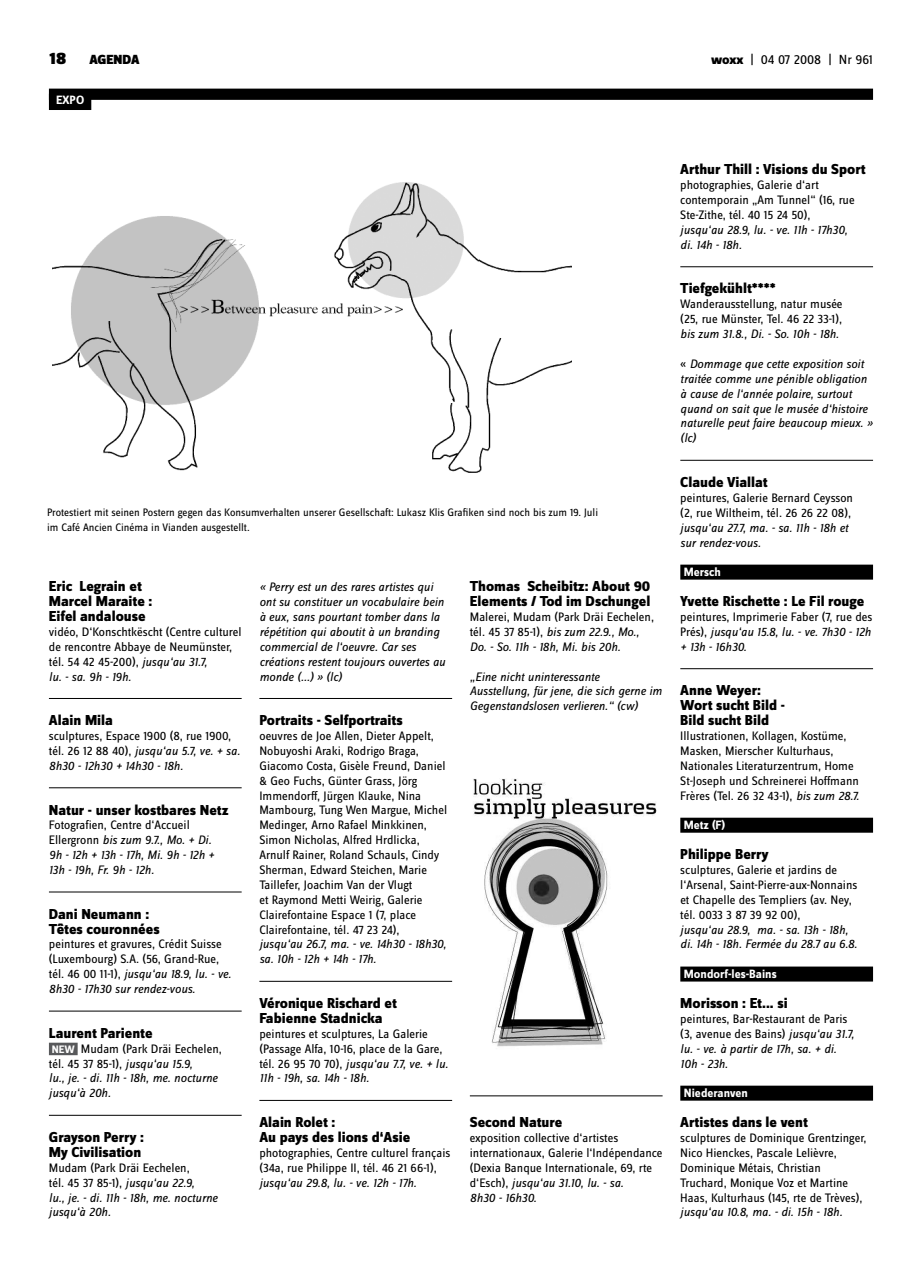
<style>
.page{position:relative;width:922px;height:1276px;background:#fff}
.page>*{position:absolute;margin:0;border:0;box-sizing:border-box;transform-origin:0 0}
.t1{font:900 17.5px "Zine Sans Dis";color:#000}
.t2{font:800 15px/14.9px "Zine Sans Dis";color:#000}
.t3{font:13.75px "Zine Sans Dis";color:#000}
.t4{font:900 13.75px "Zine Sans Dis";color:#000}
.t5{font:12.75px/14.9px "Zine Sans Dis";color:#000}
.t6{font:italic 12.75px/14.9px "Zine Sans Dis";color:#000}
.t7{font:700 12.5px "Zine Sans Dis";color:#fff}
.t8{font:11.25px/14.9px "Zine Sans Dis";color:#000}
.s1{font-weight:800}
.s2{font-style:italic}
.s3{font-style:normal}
.s4{font-weight:700;font-style:normal;font-size:11.25px;color:#fff}
</style>
<div class="page">
<hr style="left:49px;top:698px;width:192px;height:1px;background:#000">
<hr style="left:49px;top:787px;width:192px;height:1px;background:#000">
<hr style="left:49px;top:892px;width:192px;height:1px;background:#000">
<hr style="left:49px;top:1011px;width:192px;height:1px;background:#000">
<div style="left:49px;top:1042px;width:29px;height:13px;background:#58595b"></div>
<hr style="left:49px;top:1115px;width:192px;height:1px;background:#000">
<hr style="left:259px;top:698px;width:193px;height:1px;background:#000">
<hr style="left:259px;top:981px;width:193px;height:1px;background:#000">
<hr style="left:259px;top:1100px;width:193px;height:1px;background:#000">
<hr style="left:469px;top:1095px;width:193px;height:1px;background:#000">
<hr style="left:680px;top:266px;width:192px;height:1px;background:#000">
<hr style="left:680px;top:460px;width:192px;height:1px;background:#000">
<div style="left:680px;top:564px;width:192px;height:15px;background:#000"></div>
<hr style="left:680px;top:668px;width:192px;height:1px;background:#000">
<div style="left:680px;top:817px;width:192px;height:15px;background:#000"></div>
<div style="left:680px;top:966px;width:192px;height:15px;background:#000"></div>
<div style="left:680px;top:1085px;width:192px;height:15px;background:#000"></div>
<div style="left:49px;top:89px;width:823px;height:11px;background:#000"></div>
<div style="left:49px;top:94px;width:42px;height:16px;background:#000"></div>
<img style="left:473px;top:779px;width:184px;height:268px">
<img style="left:52px;top:182px;width:519px;height:291px">
<h1 class="t1" style="left:50px;top:49px;width:18px">18</h1>
<p class="t4" style="left:89px;top:53px;width:52px">AGENDA</p>
<p class="t3" style="left:711px;top:53px;width:163px"><span class="s1">woxx</span> | 04 07 2008 | Nr 961</p>
<p class="t7" style="left:56px;top:93px;width:30px">EXPO</p>
<p class="t8" style="left:47px;top:506px;width:552px">Protestiert mit seinen Postern gegen das Konsumverhalten unserer Gesellschaft: Lukasz Klis Grafiken sind noch bis zum 19. Juli im Café Ancien Cinéma in Vianden ausgestellt.</p>
<p class="t2" style="left:49px;top:580px;width:105px">Eric Legrain et<br>Marcel Maraite :<br>Eifel andalouse</p>
<p class="t5" style="left:49px;top:625px;width:194px">vidéo, D‘Konschtkëscht (Centre culturel de rencontre Abbaye de Neumünster, tél. 54 42 45-200), <span class="s2">jusqu‘au 31.7,<br>lu. - sa. 9h - 19h.</span></p>
<p class="t2" style="left:49px;top:713px;width:66px">Alain Mila</p>
<p class="t5" style="left:49px;top:729px;width:193px">sculptures, Espace 1900 (8, rue 1900, tél. 26 12 88 40), <span class="s2">jusqu‘au 5.7, ve. + sa.<br>8h30 - 12h30 + 14h30 - 18h.</span></p>
<p class="t2" style="left:49px;top:803px;width:181px">Natur - unser kostbares Netz</p>
<p class="t6" style="left:49px;top:818px;width:167px"><span class="s3">Fotografien, Centre d‘Accueil<br>Ellergronn</span> bis zum 9.7., Mo. + Di.<br>9h - 12h + 13h - 17h, Mi. 9h - 12h +<br>13h - 19h, Fr. 9h - 12h.</p>
<p class="t2" style="left:49px;top:907px;width:112px">Dani Neumann :<br>Têtes couronnées</p>
<p class="t5" style="left:49px;top:937px;width:184px">peintures et gravures, Crédit Suisse (Luxembourg) S.A. (56, Grand-Rue, tél. 46 00 11-1), <span class="s2">jusqu‘au 18.9, lu. - ve.<br>8h30 - 17h30 sur rendez-vous.</span></p>
<p class="t2" style="left:49px;top:1026px;width:105px">Laurent Pariente</p>
<p class="t6" style="left:49px;top:1041px;width:174px"><span class="s4">NEW</span> <span class="s3">Mudam (Park Dräi Eechelen, tél. 45 37 85-1),</span> jusqu‘au 15.9,<br>lu., je. - di. 11h - 18h, me. nocturne jusqu‘à 20h.</p>
<p class="t2" style="left:49px;top:1130px;width:97px">Grayson Perry :<br>My Civilisation</p>
<p class="t6" style="left:49px;top:1160px;width:170px"><span class="s3">Mudam (Park Dräi Eechelen,<br>tél. 45 37 85-1),</span> jusqu‘au 22.9,<br>lu., je. - di. 11h - 18h, me. nocturne jusqu‘à 20h.</p>
<p class="t6" style="left:259px;top:580px;width:187px">« Perry est un des rares artistes qui ont su constituer un vocabulaire bein à eux, sans pourtant tomber dans la répétition qui aboutit à un branding commercial de l‘oeuvre. Car ses créations restent toujours ouvertes au monde (...) » (lc)</p>
<p class="t2" style="left:259px;top:713px;width:145px">Portraits - Selfportraits</p>
<p class="t5" style="left:259px;top:729px;width:189px">oeuvres de Joe Allen, Dieter Appelt, Nobuyoshi Araki, Rodrigo Braga, Giacomo Costa, Gisèle Freund, Daniel &amp; Geo Fuchs, Günter Grass, Jörg Immendorff, Jürgen Klauke, Nina Mambourg, Tung Wen Margue, Michel Medinger, Arno Rafael Minkkinen, Simon Nicholas, Alfred Hrdlicka, Arnulf Rainer, Roland Schauls, Cindy Sherman, Edward Steichen, Marie Taillefer, Joachim Van der Vlugt<br>et Raymond Metti Weirig, Galerie Clairefontaine Espace 1 (7, place Clairefontaine, tél. 47 23 24),</p>
<p class="t6" style="left:259px;top:937px;width:188px">jusqu‘au 26.7, ma. - ve. 14h30 - 18h30, sa. 10h - 12h + 14h - 17h.</p>
<p class="t2" style="left:259px;top:996px;width:139px">Véronique Rischard et<br>Fabienne Stadnicka</p>
<p class="t5" style="left:259px;top:1027px;width:190px">peintures et sculptures, La Galerie (Passage Alfa, 10-16, place de la Gare, tél. 26 95 70 70), <span class="s2">jusqu‘au 7.7, ve. + lu.<br>11h - 19h, sa. 14h - 18h.</span></p>
<p class="t2" style="left:259px;top:1115px;width:152px">Alain Rolet :<br>Au pays des lions d‘Asie</p>
<p class="t5" style="left:259px;top:1146px;width:192px">photographies, Centre culturel français (34a, rue Philippe II, tél. 46 21 66-1),</p>
<p class="t6" style="left:259px;top:1175px;width:159px">jusqu‘au 29.8, lu. - ve. 12h - 17h.</p>
<p class="t2" style="left:469px;top:580px;width:182px">Thomas Scheibitz: About 90<br>Elements / Tod im Dschungel</p>
<p class="t5" style="left:469px;top:610px;width:186px">Malerei, Mudam (Park Dräi Eechelen, tél. 45 37 85-1), <span class="s2">bis zum 22.9., Mo.,<br>Do. - So. 11h - 18h, Mi. bis 20h.</span></p>
<p class="t6" style="left:469px;top:669px;width:194px">„Eine nicht uninteressante<br>Ausstellung, für jene, die sich gerne im<br>Gegenstandslosen verlieren.“ (cw)</p>
<p class="t2" style="left:469px;top:1115px;width:94px">Second Nature</p>
<p class="t5" style="left:469px;top:1131px;width:194px">exposition collective d‘artistes internationaux, Galerie l‘Indépendance (Dexia Banque Internationale, 69, rte d‘Esch), <span class="s2">jusqu‘au 31.10, lu. - sa.<br>8h30 - 16h30.</span></p>
<p class="t2" style="left:680px;top:163px;width:187px">Arthur Thill : Visions du Sport</p>
<p class="t5" style="left:680px;top:178px;width:176px">photographies, Galerie d‘art contemporain „Am Tunnel“ (16, rue<br>Ste-Zithe, tél. 40 15 24 50),</p>
<p class="t6" style="left:680px;top:222px;width:168px">jusqu‘au 28.9, lu. - ve. 11h - 17h30, di. 14h - 18h.</p>
<p class="t2" style="left:680px;top:282px;width:97px">Tiefgekühlt****</p>
<p class="t5" style="left:680px;top:297px;width:164px">Wanderausstellung, natur musée (25, rue Münster, Tel. 46 22 33-1),</p>
<p class="t6" style="left:680px;top:327px;width:160px">bis zum 31.8., Di. - So. 10h - 18h.</p>
<p class="t6" style="left:680px;top:356px;width:194px"><span class="s3">«</span> Dommage que cette exposition soit traitée comme une pénible obligation à cause de l‘année polaire, surtout quand on sait que le musée d‘histoire naturelle peut faire beaucoup mieux. » (lc)</p>
<p class="t2" style="left:680px;top:475px;width:89px">Claude Viallat</p>
<p class="t5" style="left:680px;top:491px;width:174px">peintures, Galerie Bernard Ceysson (2, rue Wiltheim, tél. 26 26 22 08),</p>
<p class="t6" style="left:680px;top:520px;width:169px">jusqu‘au 27.7, ma. - sa. 11h - 18h et sur rendez-vous.</p>
<p class="t7" style="left:683px;top:565px;width:38px">Mersch</p>
<p class="t2" style="left:680px;top:594px;width:185px">Yvette Rischette : Le Fil rouge</p>
<p class="t5" style="left:680px;top:610px;width:193px;text-align:justify">peintures, Imprimerie Faber (7, rue des Prés), <span class="s2">jusqu‘au 15.8, lu. - ve. 7h30 - 12h + 13h - 16h30.</span></p>
<p class="t2" style="left:680px;top:684px;width:106px">Anne Weyer:<br>Wort sucht Bild -<br>Bild sucht Bild</p>
<p class="t5" style="left:680px;top:729px;width:180px">Illustrationen, Kollagen, Kostüme, Masken, Mierscher Kulturhaus, Nationales Literaturzentrum, Home St-Joseph und Schreinerei Hoffmann Frères (Tel. 26 32 43-1), <span class="s2">bis zum 28.7.</span></p>
<p class="t7" style="left:683px;top:818px;width:43px">Metz (F)</p>
<p class="t2" style="left:680px;top:847px;width:90px">Philippe Berry</p>
<p class="t5" style="left:680px;top:863px;width:178px">sculptures, Galerie et jardins de l‘Arsenal, Saint-Pierre-aux-Nonnains et Chapelle des Templiers (av. Ney, tél. 0033 3 87 39 92 00),</p>
<p class="t6" style="left:680px;top:922px;width:178px">jusqu‘au 28.9, ma. - sa. 13h - 18h, di. 14h - 18h. Fermée du 28.7 au 6.8.</p>
<p class="t7" style="left:683px;top:967px;width:94px">Mondorf-les-Bains</p>
<p class="t2" style="left:680px;top:996px;width:109px">Morisson : Et... si</p>
<p class="t5" style="left:680px;top:1012px;width:175px">peintures, Bar-Restaurant de Paris (3, avenue des Bains) <span class="s2">jusqu‘au 31.7, lu. - ve. à partir de 17h, sa. + di.<br>10h - 23h.</span></p>
<p class="t7" style="left:683px;top:1086px;width:65px">Niederanven</p>
<p class="t2" style="left:680px;top:1115px;width:129px">Artistes dans le vent</p>
<p class="t5" style="left:680px;top:1131px;width:188px">sculptures de Dominique Grentzinger, Nico Hienckes, Pascale Lelièvre, Dominique Métais, Christian Truchard, Monique Voz et Martine Haas, Kulturhaus (145, rte de Trèves),</p>
<p class="t6" style="left:680px;top:1205px;width:163px">jusqu‘au 10.8, ma. - di. 15h - 18h.</p>
</div>
